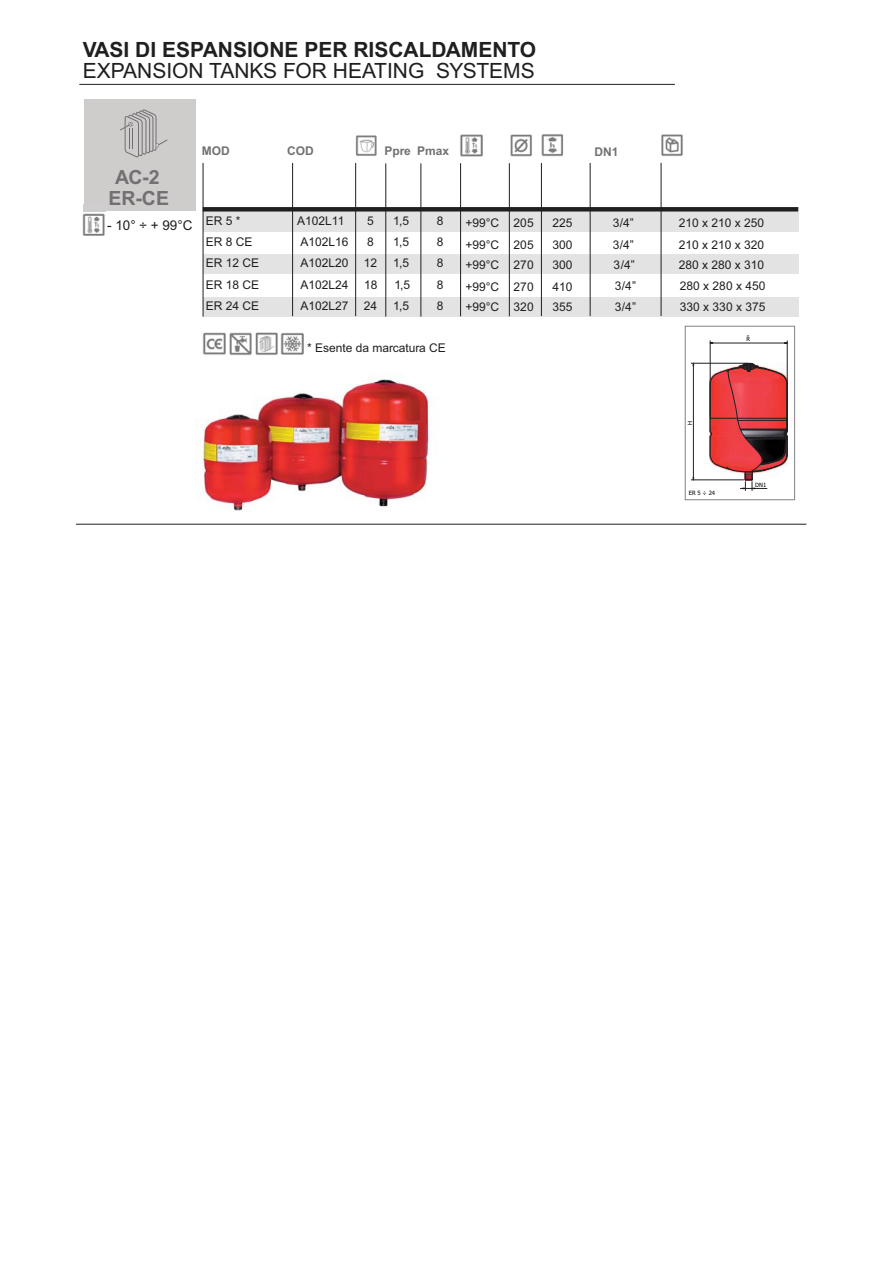
<style>
.page{position:relative;width:893px;height:1262px;background:#fff}
.page>*{position:absolute;margin:0;border:0;box-sizing:border-box;transform-origin:0 0}
.t1{font:700 21px "Arial";color:#201f20}
.t2{font:21px "Arial";color:#201f20}
.t3{font:700 19.5px "Arial";color:#737073}
.t4{font:13.5px "Arial";color:#201f20}
.t5{font:12px/21.3px "Arial";color:#201f20;text-align:justify}
.t6{font:700 12px "Arial";color:#737073}
.t7{font:5.85px "Tahoma";color:#000}
</style>
<div class="page">
<hr style="left:76px;top:524px;width:730px;height:1px;background:#201f20">
<img style="left:197px;top:379px;width:233px;height:132px">
<img style="left:661px;top:134px;width:22px;height:23px">
<img style="left:541px;top:134px;width:22px;height:23px">
<img style="left:510px;top:134px;width:22px;height:23px">
<img style="left:460px;top:134px;width:23px;height:30px">
<div style="left:203px;top:212px;width:595px;height:19px;background:#e3e3e3"></div>
<img style="left:355px;top:135px;width:22px;height:21px">
<div style="left:203px;top:254px;width:595px;height:20px;background:#e3e3e3"></div>
<div style="left:203px;top:297px;width:595px;height:19px;background:#e3e3e3"></div>
<div style="left:84px;top:99px;width:112px;height:112px;background:#cfcccc"></div>
<hr style="left:79px;top:84px;width:596px;height:1px;background:#201f20">
<svg style="left:204px;top:207px;width:594px;height:4px;background:#232223"></svg>
<hr style="left:203px;top:163px;width:1px;height:153px;background:#201f20">
<hr style="left:292px;top:163px;width:1px;height:153px;background:#201f20">
<hr style="left:355px;top:163px;width:1px;height:153px;background:#201f20">
<hr style="left:385px;top:163px;width:1px;height:153px;background:#201f20">
<hr style="left:420px;top:163px;width:1px;height:153px;background:#201f20">
<hr style="left:460px;top:163px;width:1px;height:153px;background:#201f20">
<hr style="left:509px;top:163px;width:1px;height:153px;background:#201f20">
<hr style="left:541px;top:163px;width:1px;height:153px;background:#201f20">
<hr style="left:589px;top:163px;width:1px;height:153px;background:#201f20">
<hr style="left:660px;top:163px;width:1px;height:153px;background:#201f20">
<img style="left:203px;top:332px;width:49px;height:24px">
<img style="left:255px;top:332px;width:22px;height:23px">
<img style="left:280px;top:332px;width:24px;height:23px">
<img style="left:82px;top:205px;width:24px;height:31px">
<img style="left:84px;top:205px;width:22px;height:6px">
<svg style="left:120px;top:109px;width:47px;height:48px"></svg>
<hr style="left:712px;top:343px;width:72px;height:1px;background:#201f20">
<hr style="left:710px;top:341px;width:1px;height:75px;background:#201f20">
<hr style="left:787px;top:341px;width:1px;height:75px;background:#201f20">
<svg style="left:709px;top:363px;width:79px;height:127px"></svg>
<hr style="left:693px;top:366px;width:1px;height:111px;background:#201f20">
<hr style="left:691px;top:479px;width:52px;height:1px;background:#201f20">
<hr style="left:691px;top:363px;width:56px;height:1px;background:#201f20">
<div style="left:685px;top:326px;width:109px;height:174px;border:1px solid #808285"></div>
<h1 class="t1" style="left:83px;top:42px;width:455px">VASI DI ESPANSIONE PER RISCALDAMENTO</h1>
<h1 class="t2" style="left:83px;top:63px;width:453px">EXPANSION TANKS FOR HEATING SYSTEMS</h1>
<h2 class="t3" style="left:115px;top:169px;width:46px">AC-2</h2>
<h2 class="t3" style="left:108px;top:190px;width:62px">ER-CE</h2>
<p class="t4" style="left:107px;top:220px;width:87px">- 10° ÷ + 99°C</p>
<p class="t6" style="left:202px;top:146px;width:29px">MOD</p>
<p class="t6" style="left:287px;top:146px;width:28px">COD</p>
<p class="t6" style="left:384px;top:146px;width:66px">Ppre Pmax</p>
<p class="t6" style="left:594px;top:147px;width:25px">DN1</p>
<p class="t5" style="left:206px;top:211px;width:36px">ER 5 *</p>
<p class="t5" style="left:297px;top:211px;width:49px">A102L11</p>
<p class="t5" style="left:206px;top:232px;width:48px">ER 8 CE</p>
<p class="t5" style="left:300px;top:232px;width:50px">A102L16</p>
<p class="t5" style="left:206px;top:254px;width:55px">ER 12 CE</p>
<p class="t5" style="left:300px;top:254px;width:50px">A102L20</p>
<p class="t5" style="left:206px;top:275px;width:55px">ER 18 CE</p>
<p class="t5" style="left:300px;top:275px;width:50px">A102L24</p>
<p class="t5" style="left:206px;top:296px;width:55px">ER 24 CE</p>
<p class="t5" style="left:300px;top:296px;width:50px">A102L27</p>
<p class="t5" style="left:364px;top:211px;width:15px;text-align:left">5<br>8<br>12<br>18<br>24</p>
<p class="t5" style="left:393px;top:211px;width:18px">1,5<br>1,5<br>1,5<br>1,5<br>1,5</p>
<p class="t5" style="left:465px;top:213px;width:70px">+99°C 205</p>
<p class="t5" style="left:552px;top:213px;width:22px">225</p>
<p class="t5" style="left:613px;top:213px;width:23px">3/4”</p>
<p class="t5" style="left:678px;top:213px;width:87px">210 x 210 x 250</p>
<p class="t5" style="left:436px;top:211px;width:8px">8<br>8<br>8<br>8<br>8</p>
<p class="t5" style="left:465px;top:235px;width:70px">+99°C 205</p>
<p class="t5" style="left:552px;top:235px;width:22px">300</p>
<p class="t5" style="left:613px;top:235px;width:23px">3/4”</p>
<p class="t5" style="left:678px;top:235px;width:87px">210 x 210 x 320</p>
<p class="t5" style="left:465px;top:256px;width:70px">+99°C 270</p>
<p class="t5" style="left:552px;top:256px;width:22px">300</p>
<p class="t5" style="left:613px;top:256px;width:23px">3/4”</p>
<p class="t5" style="left:678px;top:256px;width:87px">280 x 280 x 310</p>
<p class="t5" style="left:614px;top:276px;width:23px">3/4”</p>
<p class="t5" style="left:680px;top:276px;width:87px">280 x 280 x 450</p>
<p class="t5" style="left:614px;top:297px;width:23px">3/4”</p>
<p class="t5" style="left:680px;top:297px;width:87px">330 x 330 x 375</p>
<p class="t5" style="left:465px;top:277px;width:70px">+99°C 270</p>
<p class="t5" style="left:552px;top:277px;width:22px">410</p>
<p class="t5" style="left:465px;top:297px;width:70px">+99°C 320</p>
<p class="t5" style="left:552px;top:297px;width:22px">355</p>
<p class="t5" style="left:307px;top:338px;width:140px">* Esente da marcatura CE</p>
<p class="t7" style="left:746px;top:337px;width:5px">Ř</p>
<p class="t7" style="left:687px;top:425px;width:5px;rotate:-90deg">H</p>
<p class="t7" style="left:688px;top:491px;width:28px">ER 5 ÷ 24</p>
<p class="t7" style="left:755px;top:482px;width:13px">DN1</p>
</div>
